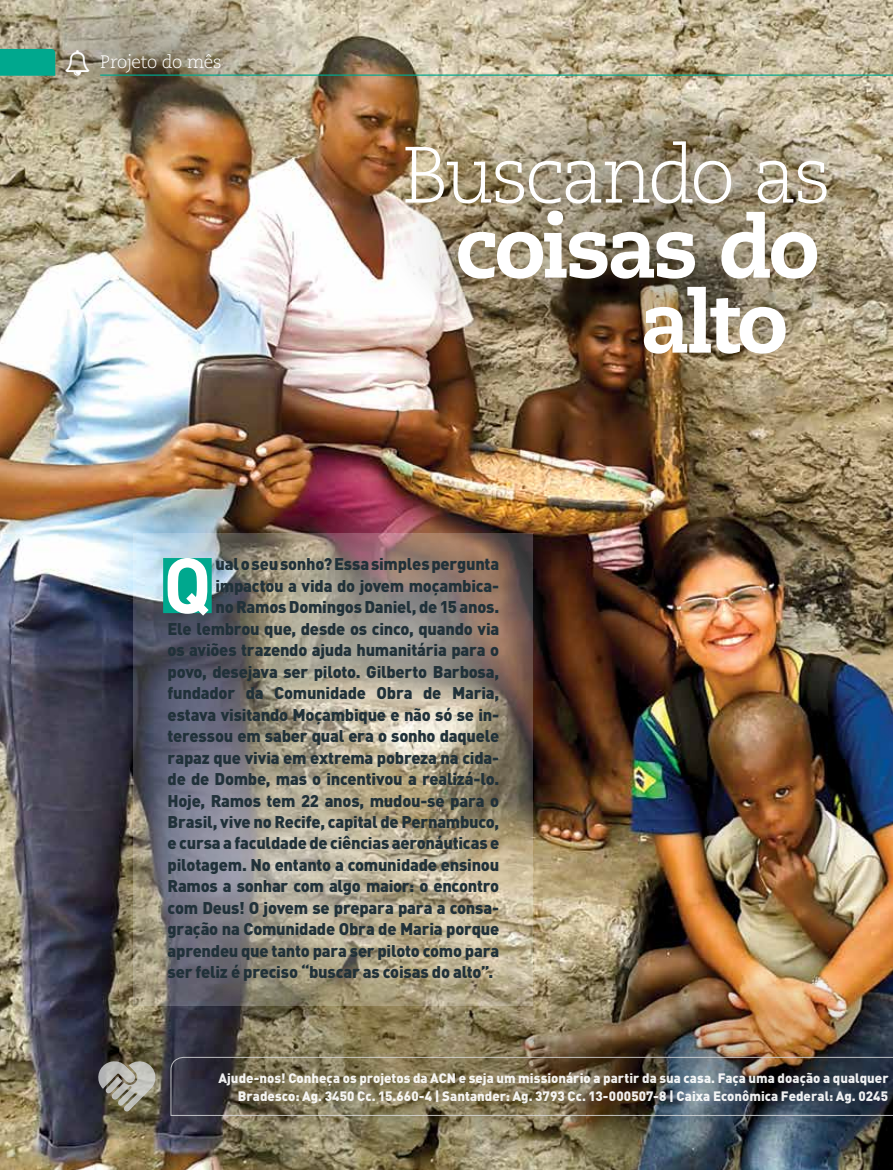
<style>
.page{position:relative;width:893px;height:1170px;background:#fff}
.page>*{position:absolute;margin:0;border:0;box-sizing:border-box;transform-origin:0 0}
.t1{font:800 85.5px/75px "Caecilia LT Std";letter-spacing:-.045em;color:#fff}
.t2{font:300 79.5px "Caecilia LT Std";letter-spacing:-.055em;color:#fff}
.t3{font:700 77.1px "DIN Pro";color:#fff}
.t4{font:300 18px "Caecilia LT Std";letter-spacing:-.03em;color:#fff}
.t5{font:900 16.8px "DIN Pro";letter-spacing:-.015em;color:#203139}
.t6{font:900 13.5px/18px "DIN Pro";letter-spacing:.005em;color:#fff;text-align:right}
</style>
<div class="page">
<img style="left:0;top:0;width:893px;height:1169px">
<img style="left:0;top:0;width:340px;height:146px">
<img style="left:244px;top:476px;width:316px;height:316px;border-radius:50%">
<img style="left:98px;top:952px;width:795px;height:217px">
<img style="left:358px;top:84px;width:535px;height:289px">
<img style="left:134px;top:533px;width:399px;height:472px">
<hr style="left:100px;top:74px;width:793px;height:2px;background:#00a88e">
<svg style="left:0;top:49px;width:55px;height:27px"></svg>
<div style="left:163px;top:558px;width:49px;height:55px;background:#00a88e"></div>
<img style="left:170px;top:1056px;width:723px;height:60px">
<svg style="left:97px;top:1059px;width:59px;height:52px;background:#8f8c81"></svg>
<svg style="left:66px;top:49px;width:23px;height:26px"></svg>
<p class="t4" style="left:100px;top:51px;width:123px">Projeto do mês</p>
<h2 class="t2" style="left:402px;top:130px;width:431px">Buscando as</h2>
<h1 class="t1" style="left:640px;top:210px;width:181px;text-indent:-185px">coisas do alto</h1>
<h3 class="t3" style="left:163px;top:533px;width:50px">Q</h3>
<p class="t5" style="left:215px;top:553px;width:285px">ual o seu sonho? Essa simples pergunta</p>
<p class="t5" style="left:215px;top:574px;width:285px">impactou a vida do jovem moçambica-</p>
<p class="t5" style="left:215px;top:595px;width:285px">no Ramos Domingos Daniel, de 15 anos.</p>
<p class="t5" style="left:168px;top:617px;width:333px">Ele lembrou que, desde os cinco, quando via</p>
<p class="t5" style="left:168px;top:638px;width:333px">os aviões trazendo ajuda humanitária para o</p>
<p class="t5" style="left:168px;top:660px;width:333px">povo, desejava ser piloto. Gilberto Barbosa,</p>
<p class="t5" style="left:168px;top:681px;width:333px">fundador da Comunidade Obra de Maria,</p>
<p class="t5" style="left:168px;top:703px;width:333px">estava visitando Moçambique e não só se in-</p>
<p class="t5" style="left:168px;top:724px;width:333px">teressou em saber qual era o sonho daquele</p>
<p class="t5" style="left:168px;top:746px;width:333px">rapaz que vivia em extrema pobreza na cida-</p>
<p class="t5" style="left:168px;top:767px;width:333px">de de Dombe, mas o incentivou a realizá-lo.</p>
<p class="t5" style="left:168px;top:789px;width:333px">Hoje, Ramos tem 22 anos, mudou-se para o</p>
<p class="t5" style="left:168px;top:810px;width:333px">Brasil, vive no Recife, capital de Pernambuco,</p>
<p class="t5" style="left:168px;top:831px;width:333px">e cursa a faculdade de ciências aeronáuticas e</p>
<p class="t5" style="left:168px;top:853px;width:333px">pilotagem. No entanto a comunidade ensinou</p>
<p class="t5" style="left:168px;top:874px;width:333px">Ramos a sonhar com algo maior: o encontro</p>
<p class="t5" style="left:168px;top:896px;width:333px">com Deus! O jovem se prepara para a consa-</p>
<p class="t5" style="left:168px;top:917px;width:333px">gração na Comunidade Obra de Maria porque</p>
<p class="t5" style="left:168px;top:939px;width:333px">aprendeu que tanto para ser piloto como para</p>
<p class="t5" style="left:168px;top:960px;width:327px">ser feliz é preciso “buscar as coisas do alto”.</p>
<p class="t6" style="left:218px;top:1068px;width:672px">Ajude-nos! Conheça os projetos da ACN e seja um missionário a partir da sua casa. Faça uma doação a qualquer<br>Bradesco: Ag. 3450 Cc. 15.660-4 | Santander: Ag. 3793 Cc. 13-000507-8 | Caixa Econômica Federal: Ag. 0245</p>
</div>
